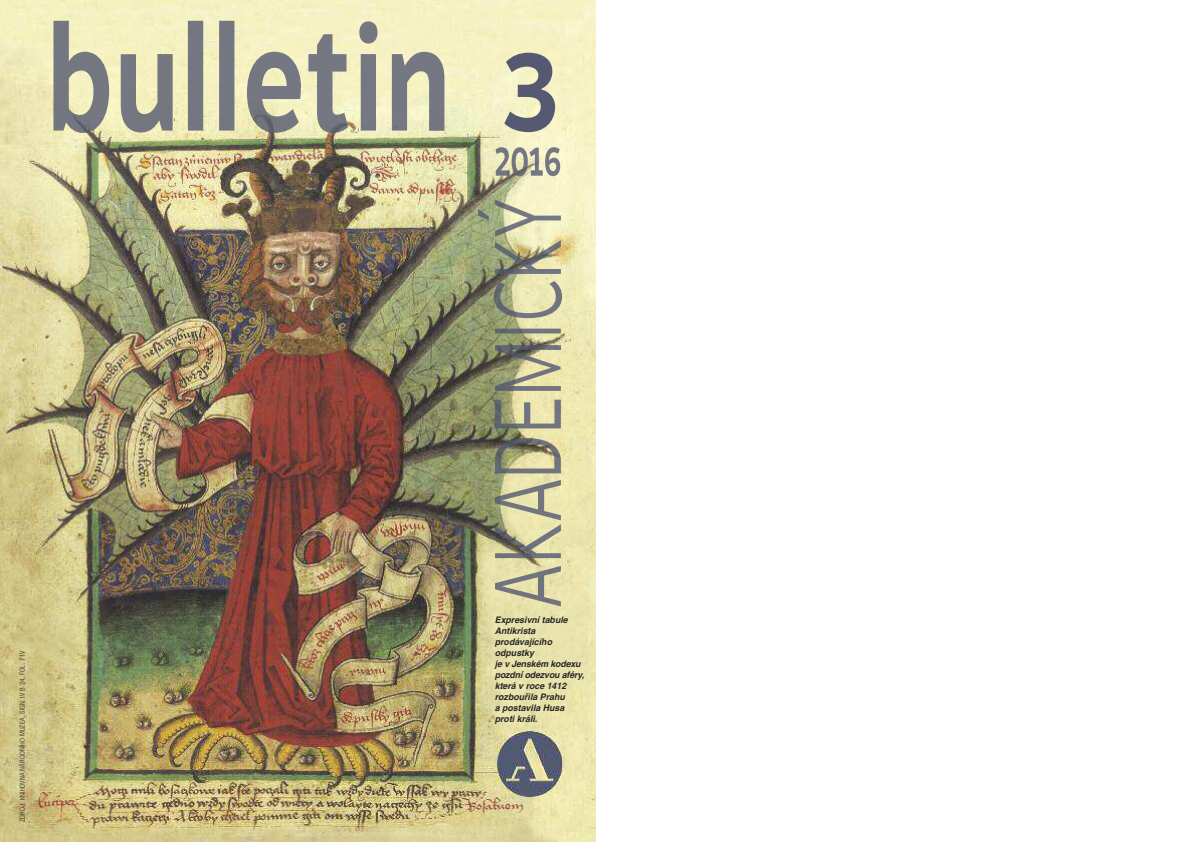
<style>
.page{position:relative;width:1191px;height:842px;background:#fff}
.page>*{position:absolute;margin:0;border:0;box-sizing:border-box;transform-origin:0 0}
.t1{font:109px "Motiva Sans Bold+SVWUZR";color:#555971;scale:.85 1}
.t2{font:9px/11px "Helvetica CE Bold Oblique+FIIZKZ";color:#272627}
.t3{font:7px "Helvetica NCE Light Cond+QJIOOF";letter-spacing:.025em;color:#272627}
</style>
<div class="page">
<img style="left:0;top:0;width:595px;height:842px">
<img style="left:478px;top:200px;width:84px;height:406px">
<img style="left:497px;top:732px;width:67px;height:65px">
<img style="left:53px;top:21px;width:391px;height:112px">
<img style="left:495px;top:147px;width:65px;height:29px">
<p class="t3" style="left:18px;top:822px;width:173px;rotate:-90deg">ZDROJ: KNIHOVNA NÁRODNÍHO MUZEA, SIGN. IV B 24, FOL. 71V</p>
<h1 class="t1" style="left:501px;top:48px;width:69px">3</h1>
<p class="t2" style="left:495px;top:615px;width:91px">Expresivní tabule<br>Antikrista prodávajícího odpustky<br>je v Jenském kodexu pozdní odezvou aféry, která v roce 1412 rozbouřila Prahu<br>a postavila Husa proti králi.</p>
</div>
